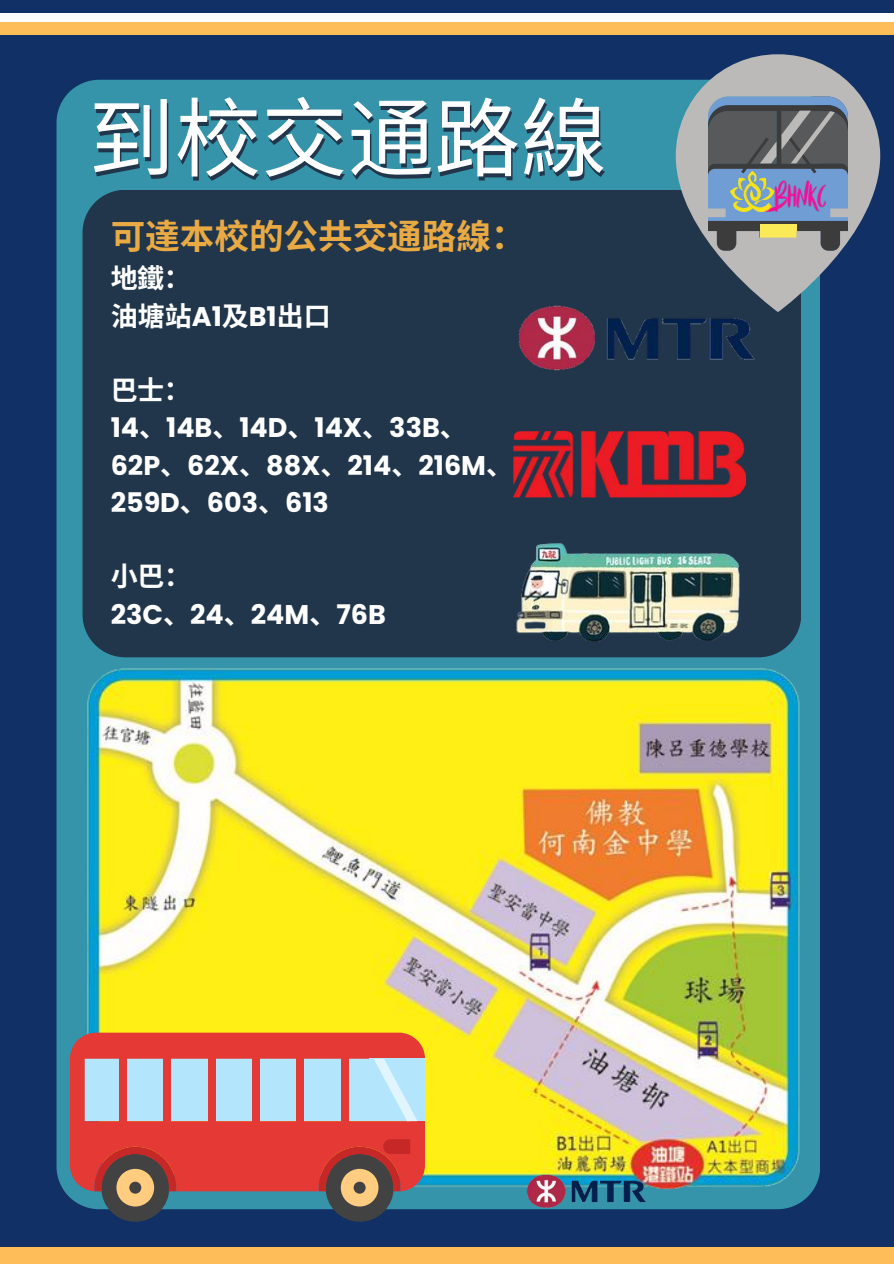
<style>
.page{position:relative;width:894px;height:1264px;background:#fff}
.page>*{position:absolute;margin:0;border:0;box-sizing:border-box;transform-origin:0 0}
.t1{font:86.4px "Noto Sans CJ Ksc";color:#fff}
.t2{font:700 34.5px "Noto Sans CJ Ksc";color:#eaaa43}
.t3{font:700 27px/37.2px "Poppins";color:#fff}
.t4{font:700 27px/37.2px "Noto Sans CJ Ksc";color:#fff}
.s1{font-family:"Poppins"}
.s2{font-family:"Noto Sans CJ Ksc"}
</style>
<div class="page">
<div style="left:0;top:0;width:893px;height:1263px;background:#113166"></div>
<div style="left:0;top:22px;width:893px;height:13px;background:#ffbd59"></div>
<div style="left:0;top:13px;width:893px;height:9px;background:#fff"></div>
<div style="left:0;top:1247px;width:893px;height:16px;background:#ffbd59"></div>
<div style="left:56px;top:80px;width:764px;height:1129px;background:#3594aa"></div>
<div style="left:82px;top:190px;width:718px;height:467px;background:#21364b"></div>
<img style="left:513px;top:303px;width:250px;height:71px">
<img style="left:513px;top:432px;width:232px;height:50px">
<img style="left:481px;top:482px;width:314px;height:181px">
<img style="left:82px;top:663px;width:718px;height:530px">
<svg style="left:675px;top:54px;width:204px;height:258px"></svg>
<svg style="left:70px;top:1032px;width:355px;height:159px;background:#d1787c"></svg>
<div style="left:119px;top:1058px;width:7px;height:67px;background:#e53935"></div>
<div style="left:163px;top:1058px;width:8px;height:67px;background:#e53935"></div>
<div style="left:208px;top:1058px;width:7px;height:67px;background:#e53935"></div>
<div style="left:252px;top:1058px;width:7px;height:67px;background:#e53935"></div>
<div style="left:296px;top:1058px;width:8px;height:67px;background:#e53935"></div>
<div style="left:341px;top:1058px;width:7px;height:67px;background:#e53935"></div>
<svg style="left:94px;top:1146px;width:82px;height:75px;background:#84574f"></svg>
<svg style="left:318px;top:1139px;width:92px;height:82px;background:#8d524d"></svg>
<div style="left:369px;top:1058px;width:56px;height:63px;background:#b3e5fc"></div>
<svg style="left:374px;top:1058px;width:43px;height:63px"></svg>
<img style="left:730px;top:172px;width:95px;height:39px">
<img style="left:524px;top:1173px;width:126px;height:36px">
<h1 class="t1" style="left:88px;top:70px;width:520px">到校交通路線</h1>
<p class="t2" style="left:111px;top:208px;width:416px">可達本校的公共交通路線：</p>
<p class="t4" style="left:111px;top:258px;width:216px">地鐵：<br>油塘站<span class="s1">A1</span>及<span class="s1">B1</span>出口</p>
<p class="t4" style="left:111px;top:370px;width:81px">巴士：</p>
<p class="t3" style="left:111px;top:409px;width:403px">14<span class="s2">、</span>14B<span class="s2">、</span>14D<span class="s2">、</span>14X<span class="s2">、</span>33B<span class="s2">、<br></span>62P<span class="s2">、</span>62X<span class="s2">、</span>88X<span class="s2">、</span>214<span class="s2">、</span>216M<span class="s2">、<br></span>259D<span class="s2">、</span>603<span class="s2">、</span>613</p>
<p class="t4" style="left:111px;top:556px;width:82px">小巴：</p>
<p class="t3" style="left:111px;top:595px;width:276px">23C<span class="s2">、</span>24<span class="s2">、</span>24M<span class="s2">、</span>76B</p>
</div>
